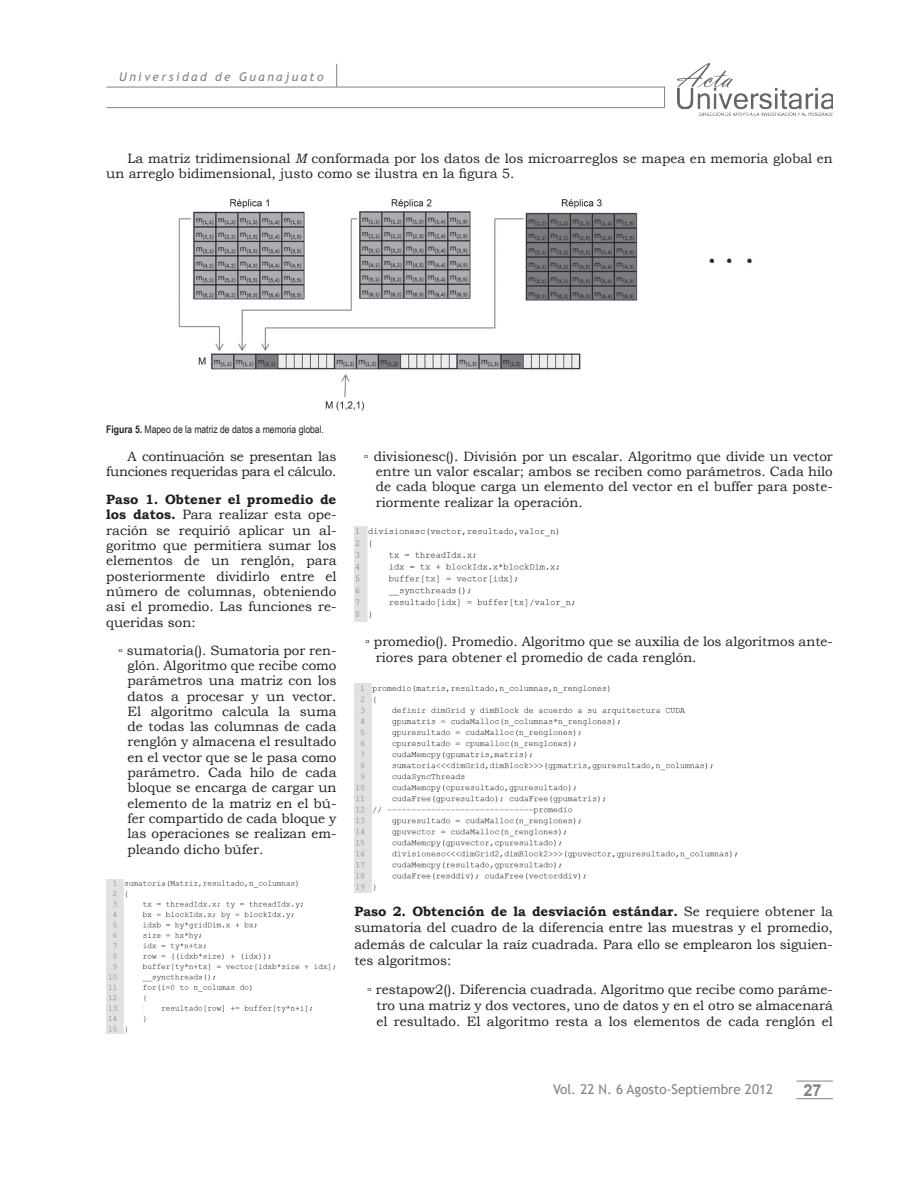
<style>
.page{position:relative;width:918px;height:1188px;background:#fff}
.page>*{position:absolute;margin:0;border:0;box-sizing:border-box;transform-origin:0 0}
.t1{font:700 16.5px "Arial";color:#808285}
.texto{font:13.5px/15.3px "Bookman Old Style";color:#231f20;text-align:justify}
.texto_2{font:13.5px/15.3px "Bookman Old Style";color:#231f20;text-align:justify}
.texto-2{font:13.5px/15.3px "Bookman Old Style";letter-spacing:-.025em;color:#231f20;text-align:right}
.t2{font:13.5px "Trebuchet MS";color:#808285}
.t3{font:italic 12px "Trebuchet MS";letter-spacing:.2em;color:#808285}
.pie_de_nota{font:10.5px "Arial Narrow";color:#231f20}
.s1{font-style:italic}
.s2{font-weight:700}
</style>
<div class="page">
<hr style="left:796px;top:1081px;width:37px;height:1px;background:#808285">
<hr style="left:796px;top:1098px;width:37px;height:1px;background:#808285">
<div style="left:106px;top:87px;width:559px;height:21px;border:1px solid #808285"></div>
<svg style="left:336px;top:64px;width:1px;height:23px"></svg>
<img style="left:678px;top:64px;width:155px;height:51px">
<img style="left:178px;top:199px;width:574px;height:212px">
<img style="left:106px;top:879px;width:230px;height:155px">
<img style="left:355px;top:526px;width:220px;height:95px">
<img style="left:355px;top:684px;width:382px;height:209px">
<p class="t3" style="left:119px;top:70px;width:206px">Universidad de Guanajuato</p>
<p class="texto" style="left:106px;top:151px;width:728px;text-indent:21px">La matriz tridimensional <span class="s1">M</span> conformada por los datos de los microarreglos se mapea en memoria global en un arreglo bidimensional, justo como se ilustra en la figura 5.</p>
<p class="pie_de_nota" style="left:106px;top:421px;width:219px"><span class="s2">Figura 5.</span> Mapeo de la matriz de datos a memoria global.</p>
<p class="texto" style="left:376px;top:449px;width:459px;text-indent:-12px">▫ divisionesc(). División por un escalar. Algoritmo que divide un vector entre un valor escalar; ambos se reciben como parámetros. Cada hilo de cada bloque carga un elemento del vector en el buffer para poste&shy;riormente realizar la operación.</p>
<p class="texto-2" style="left:106px;top:449px;width:232px">A continuación se presentan las funciones requeridas para el cálculo.</p>
<p class="texto_2" style="left:106px;top:492px;width:232px"><span class="s2">Paso 1. Obtener el promedio de los datos.</span> Para realizar esta ope&shy;ración se requirió aplicar un al&shy;goritmo que permitiera sumar los elementos de un renglón, para posteriormente dividirlo entre el número de columnas, obteniendo así el promedio. Las funciones re&shy;queridas son:</p>
<p class="texto" style="left:128px;top:642px;width:210px;text-indent:-9px">▫ sumatoria(). Sumatoria por ren&shy;glón. Algoritmo que recibe como parámetros una matriz con los datos a procesar y un vector.<br>El algoritmo calcula la suma de todas las columnas de cada renglón y almacena el resultado en el vector que se le pasa como parámetro. Cada hilo de cada bloque se encarga de cargar un elemento de la matriz en el bú&shy;fer compartido de cada bloque y las operaciones se realizan em&shy;pleando dicho búfer.</p>
<p class="texto" style="left:376px;top:634px;width:459px;text-indent:-11px">▫ promedio(). Promedio. Algoritmo que se auxilia de los algoritmos ante&shy;riores para obtener el promedio de cada renglón.</p>
<p class="texto" style="left:354px;top:904px;width:480px;line-height:16.2px"><span class="s2">Paso 2. Obtención de la desviación estándar.</span> Se requiere obtener la sumatoria del cuadro de la diferencia entre las muestras y el promedio, además de calcular la raíz cuadrada. Para ello se emplearon los siguien&shy;tes algoritmos:</p>
<p class="texto" style="left:377px;top:981px;width:458px;line-height:16.4px;text-indent:-9px">▫ restapow2(). Diferencia cuadrada. Algoritmo que recibe como paráme&shy;tro una matriz y dos vectores, uno de datos y en el otro se almacenará el resultado. El algoritmo resta a los elementos de cada renglón el</p>
<p class="t2" style="left:553px;top:1082px;width:222px">Vol. 22 N. 6 Agosto-Septiembre 2012</p>
<p class="t1" style="left:803px;top:1079px;width:20px">27</p>
</div>
